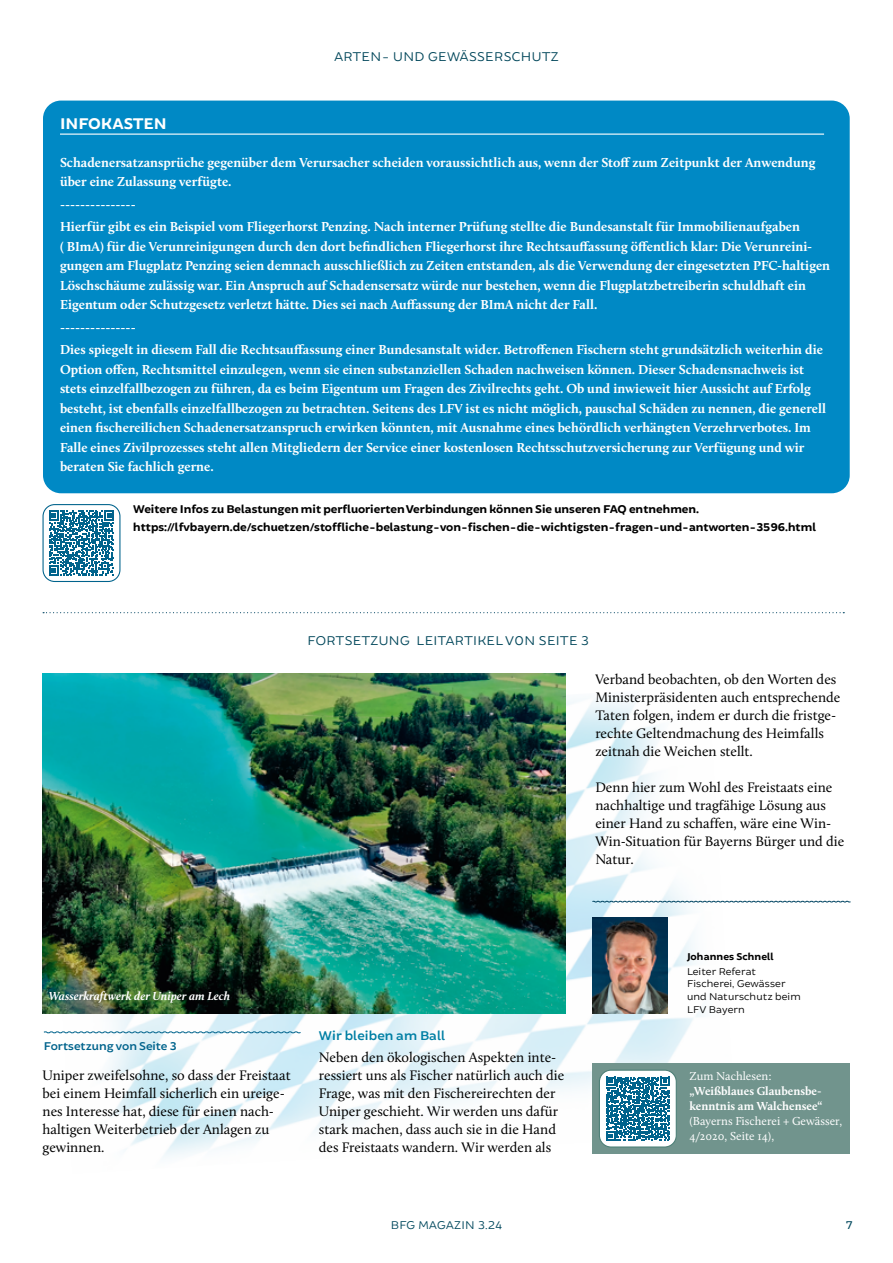
<style>
.page{position:relative;width:893px;height:1263px;background:#fff}
.page>*{position:absolute;margin:0;border:0;box-sizing:border-box;transform-origin:0 0}
.t1{font:700 16.5px "Brocha";color:#fff}
.t2{font:14.25px/18px "Calluna";color:#000}
.t3{font:700 13.5px/19.5px "Calluna";color:#fff}
.t4{font:13.5px "Brocha";letter-spacing:.03em;color:#00465a}
.t5{font:600 13.5px "Brocha";letter-spacing:.01em;color:#007fa4}
.t6{font:700 12px/18px "Brocha";color:#000}
.t7{font:12px/15px "Calluna";color:#fff}
.t8{font:700 12px/15px "Calluna";color:#fff}
.t9{font:italic 700 12px "Calluna";color:#fff}
.t10{font:600 12px "Brocha";color:#00638c}
.t11{font:12px "Brocha";letter-spacing:.03em;color:#00485d}
.t12{font:12px "Brocha";color:#00485d}
.t13{font:10.5px/12.8px "Brocha";letter-spacing:.01em;color:#000}
.t14{font:700 10.5px "Brocha";letter-spacing:.01em;color:#000}
</style>
<div class="page">
<img style="left:107px;top:700px;width:629px;height:458px">
<svg style="left:43px;top:612px;width:801px;height:1px"></svg>
<div style="left:592px;top:1063px;width:258px;height:90px;background:#71948d"></div>
<div style="left:599px;top:1070px;width:77px;height:77px;background:#fff;border-radius:12px"></div>
<svg style="left:606px;top:1077px;width:63px;height:63px"></svg>
<div style="left:599px;top:1069px;width:78px;height:78px;border:1px solid #4c7f76;border-radius:12px"></div>
<img style="left:43px;top:673px;width:523px;height:341px">
<svg style="left:43px;top:1031px;width:258px;height:3px"></svg>
<svg style="left:49px;top:510px;width:65px;height:66px"></svg>
<div style="left:43px;top:504px;width:77px;height:78px;border:1px solid #00638c;border-radius:12px"></div>
<div style="left:43px;top:101px;width:807px;height:392px;background:#0089c5;border-radius:18px"></div>
<hr style="left:60px;top:134px;width:764px;height:1px;background:#fff">
<img style="left:592px;top:918px;width:75px;height:95px">
<svg style="left:592px;top:901px;width:259px;height:2px"></svg>
<p class="t4" style="left:334px;top:48px;width:226px">ARTEN- UND GEWÄSSERSCHUTZ</p>
<p class="t1" style="left:60px;top:114px;width:108px">INFOKASTEN</p>
<p class="t3" style="left:60px;top:152px;width:757px">Schadenersatzansprüche gegenüber dem Verursacher scheiden voraussichtlich aus, wenn der Stoff zum Zeitpunkt der Anwendung über eine Zulassung verfügte.</p>
<p class="t3" style="left:60px;top:193px;width:741px;line-height:22.5px">---------------<br>Hierfür gibt es ein Beispiel vom Fliegerhorst Penzing. Nach interner Prüfung stellte die Bundesanstalt für Immobilienaufgaben</p>
<p class="t3" style="left:60px;top:236px;width:772px">( BImA) für die Verunreinigungen durch den dort befindlichen Fliegerhorst ihre Rechtsauffassung öffentlich klar: Die Verunreini&shy;gungen am Flugplatz Penzing seien demnach ausschließlich zu Zeiten entstanden, als die Verwendung der eingesetzten PFC-haltigen Löschschäume zulässig war. Ein Anspruch auf Schadensersatz würde nur bestehen, wenn die Flugplatzbetreiberin schuldhaft ein Eigentum oder Schutzgesetz verletzt hätte. Dies sei nach Auffassung der BImA nicht der Fall.</p>
<p class="t3" style="left:60px;top:316px;width:764px;line-height:22.5px">---------------<br>Dies spiegelt in diesem Fall die Rechtsauffassung einer Bundesanstalt wider. Betroffenen Fischern steht grundsätzlich weiterhin die</p>
<p class="t3" style="left:60px;top:359px;width:768px">Option offen, Rechtsmittel einzulegen, wenn sie einen substanziellen Schaden nachweisen können. Dieser Schadensnachweis ist stets einzelfallbezogen zu führen, da es beim Eigentum um Fragen des Zivilrechts geht. Ob und inwieweit hier Aussicht auf Erfolg besteht, ist ebenfalls einzelfallbezogen zu betrachten. Seitens des LFV ist es nicht möglich, pauschal Schäden zu nennen, die generell einen fischereilichen Schadenersatzanspruch erwirken könnten, mit Ausnahme eines behördlich verhängten Verzehrverbotes. Im Falle eines Zivilprozesses steht allen Mitgliedern der Service einer kostenlosen Rechtsschutzversicherung zur Verfügung und wir beraten Sie fachlich gerne.</p>
<p class="t6" style="left:133px;top:500px;width:684px">Weitere Infos zu Belastungen mit perfluorierten Verbindungen können Sie unseren FAQ entnehmen. https://lfvbayern.de/schuetzen/stoffliche-belastung-von-fischen-die-wichtigsten-fragen-und-antworten-3596.html</p>
<p class="t4" style="left:308px;top:632px;width:283px">FORTSETZUNG LEITARTIKEL V0N SEITE 3</p>
<p class="t2" style="left:595px;top:670px;width:247px">Verband beobachten, ob den Worten des Ministerpräsidenten auch entsprechende Taten folgen, indem er durch die fristge&shy;rechte Geltendmachung des Heimfalls zeitnah die Weichen stellt.</p>
<p class="t2" style="left:595px;top:778px;width:250px">Denn hier zum Wohl des Freistaats eine nachhaltige und tragfähige Lösung aus einer Hand zu schaffen, wäre eine Win-<br>Win-Situation für Bayerns Bürger und die<br>Natur.</p>
<p class="t9" style="left:49px;top:989px;width:183px">Wasserkraftwerk der Uniper am Lech</p>
<p class="t10" style="left:44px;top:1039px;width:134px">Fortsetzung von Seite 3</p>
<p class="t2" style="left:43px;top:1066px;width:250px">Uniper zweifelsohne, so dass der Freistaat bei einem Heimfall sicherlich ein ureige&shy;nes Interesse hat, diese für einen nach&shy;haltigen Weiterbetrieb der Anlagen zu gewinnen.</p>
<p class="t5" style="left:319px;top:1027px;width:128px">Wir bleiben am Ball</p>
<p class="t2" style="left:319px;top:1048px;width:247px">Neben den ökologischen Aspekten inte&shy;ressiert uns als Fischer natürlich auch die Frage, was mit den Fischereirechten der Uniper geschieht. Wir werden uns dafür stark machen, dass auch sie in die Hand des Freistaats wandern. Wir werden als</p>
<p class="t14" style="left:687px;top:950px;width:88px">Johannes Schnell</p>
<p class="t13" style="left:687px;top:965px;width:115px">Leiter Referat<br>Fischerei, Gewässer und Naturschutz beim<br>LFV Bayern</p>
<p class="t7" style="left:690px;top:1069px;width:84px">Zum Nachlesen:</p>
<p class="t8" style="left:690px;top:1084px;width:134px">„Weißblaues Glaubensbe&shy;kenntnis am Walchensee“</p>
<p class="t7" style="left:690px;top:1114px;width:154px">(Bayerns Fischerei + Gewässer,<br>4/2020, Seite 14),</p>
<p class="t11" style="left:391px;top:1218px;width:113px">BFG MAGAZIN 3.24</p>
<p class="t12" style="left:846px;top:1218px;width:8px">7</p>
</div>
